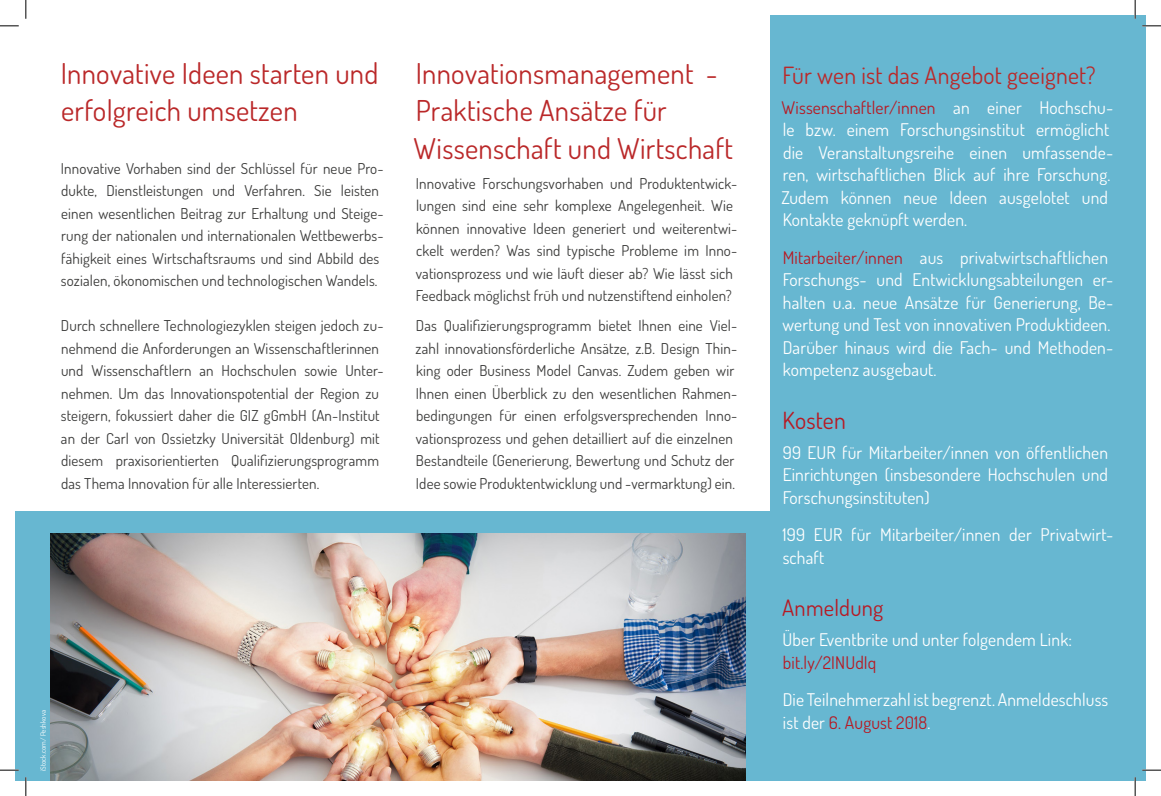
<style>
.page{position:relative;width:1161px;height:796px;background:#fff}
.page>*{position:absolute;margin:0;border:0;box-sizing:border-box;transform-origin:0 0}
.Überschrift1{font:28.75px/37.5px "Dosis";letter-spacing:.01em;color:#ba2829}
.Überschrift1b{font:23.75px "Dosis";letter-spacing:.01em;color:#ba2829}
.Text{font:23.75px "Dosis";letter-spacing:.01em;color:#b71923}
.Text-2{font:22.5px "Dosis";letter-spacing:.01em;color:#b71923}
.Text-3{font:17.5px/22.5px "Dosis";letter-spacing:.01em;color:#fff}
.Text-4{font:17.5px "Dosis";letter-spacing:.01em;color:#b71923}
.Text-5{font:15px/22.5px "Dosis";letter-spacing:.01em;color:#3c3c3b}
.Einf__Abs{font:7.25px "Dosis";color:#fff}
.s1{color:#b71923}
</style>
<div class="page">
<div style="left:770px;top:15px;width:376px;height:766px;background:#67b7d1"></div>
<div style="left:15px;top:511px;width:755px;height:270px;background:#67b7d1"></div>
<img style="left:50px;top:534px;width:695px;height:247px">
<svg style="left:0;top:25px;width:19px;height:2px"></svg>
<svg style="left:1142px;top:25px;width:19px;height:2px"></svg>
<svg style="left:0;top:769px;width:19px;height:2px"></svg>
<svg style="left:1142px;top:769px;width:19px;height:2px"></svg>
<svg style="left:25px;top:0;width:2px;height:19px"></svg>
<svg style="left:25px;top:777px;width:2px;height:19px"></svg>
<svg style="left:1134px;top:0;width:2px;height:19px"></svg>
<svg style="left:1134px;top:777px;width:2px;height:19px"></svg>
<p class="Überschrift1" style="left:61px;top:54px;width:319px">Innovative Ideen starten und erfolgreich umsetzen</p>
<p class="Text-5" style="left:61px;top:157px;width:324px">Innovative Vorhaben sind der Schlüssel für neue Pro&shy;dukte, Dienstleistungen und Verfahren. Sie leisten einen wesentlichen Beitrag zur Erhaltung und Steige&shy;rung der nationalen und internationalen Wettbewerbs&shy;fähigkeit eines Wirtschaftsraums und sind Abbild des sozialen, ökonomischen und technologischen Wandels.</p>
<p class="Text-5" style="left:61px;top:314px;width:324px">Durch schnellere Technologiezyklen steigen jedoch zu&shy;nehmend die Anforderungen an Wissenschaftlerinnen und Wissenschaftlern an Hochschulen sowie Unter&shy;nehmen. Um das Innovationspotential der Region zu steigern, fokussiert daher die GIZ gGmbH (An-Institut an der Carl von Ossietzky Universität Oldenburg) mit diesem praxisorientierten Qualifizierungsprogramm das Thema Innovation für alle Interessierten.</p>
<p class="Überschrift1" style="left:414px;top:54px;width:321px">Innovationsmanagement -<br>Praktische Ansätze für<br>Wissenschaft und Wirtschaft</p>
<p class="Text-5" style="left:416px;top:172px;width:323px">Innovative Forschungsvorhaben und Produktentwick&shy;lungen sind eine sehr komplexe Angelegenheit. Wie können innovative Ideen generiert und weiterentwi&shy;ckelt werden? Was sind typische Probleme im Inno&shy;vationsprozess und wie läuft dieser ab? Wie lässt sich Feedback möglichst früh und nutzenstiftend einholen?</p>
<p class="Text-5" style="left:415px;top:314px;width:323px">Das Qualifizierungsprogramm bietet Ihnen eine Viel&shy;zahl innovationsförderliche Ansätze, z.B. Design Thin&shy;king oder Business Model Canvas. Zudem geben wir Ihnen einen Überblick zu den wesentlichen Rahmen&shy;bedingungen für einen erfolgsversprechenden Inno&shy;vationsprozess und gehen detailliert auf die einzelnen Bestandteile (Generierung, Bewertung und Schutz der Idee sowie Produktentwicklung und -vermarktung) ein.</p>
<p class="Einf__Abs" style="left:38px;top:771px;width:62px;rotate:-90deg">iStock.com/ Peshkova</p>
<p class="Überschrift1b" style="left:782px;top:59px;width:314px">Für wen ist das Angebot geeignet?</p>
<p class="Text-3" style="left:781px;top:96px;width:333px"><span class="s1">Wissenschaftler/innen</span> an einer Hochschu&shy;le bzw. einem Forschungsinstitut ermöglicht die Veranstaltungsreihe einen umfassende&shy;ren, wirtschaftlichen Blick auf ihre Forschung.<br>Zudem können neue Ideen ausgelotet und Kontakte geknüpft werden.</p>
<p class="Text-3" style="left:782px;top:246px;width:332px"><span class="s1">Mitarbeiter/innen</span> aus privatwirtschaftlichen Forschungs- und Entwicklungsabteilungen er&shy;halten u.a. neue Ansätze für Generierung, Be&shy;wertung und Test von innovativen Produktideen.<br>Darüber hinaus wird die Fach- und Methoden&shy;kompetenz ausgebaut.</p>
<p class="Text" style="left:782px;top:404px;width:65px">Kosten</p>
<p class="Text-3" style="left:782px;top:441px;width:327px;text-align:justify">99 EUR für Mitarbeiter/innen von öffentlichen Einrichtungen (insbesondere Hochschulen und Forschungsinstituten)</p>
<p class="Text-3" style="left:782px;top:523px;width:332px">199 EUR für Mitarbeiter/innen der Privatwirt&shy;schaft</p>
<p class="Text-2" style="left:782px;top:593px;width:103px">Anmeldung</p>
<p class="Text-3" style="left:782px;top:628px;width:291px">Über Eventbrite und unter folgendem Link:</p>
<p class="Text-4" style="left:783px;top:651px;width:95px">bit.ly/2INUdIq</p>
<p class="Text-3" style="left:782px;top:688px;width:327px">Die Teilnehmerzahl ist begrenzt. Anmeldeschluss ist der <span class="s1">6. August 2018</span>.</p>
</div>
